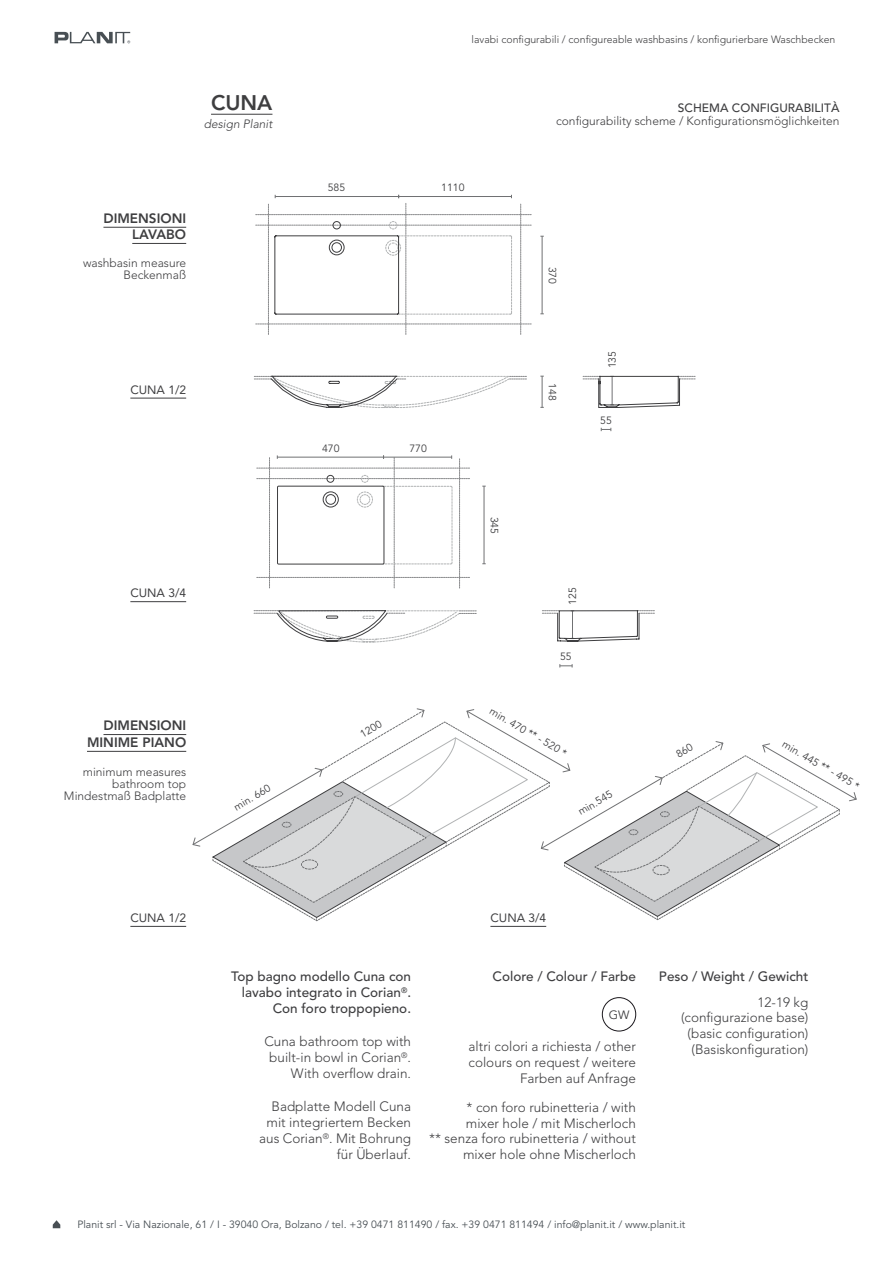
<style>
.page{position:relative;width:893px;height:1263px;background:#fff}
.page>*{position:absolute;margin:0;border:0;box-sizing:border-box;transform-origin:0 0}
.t1{font:800 21px "Avenir";color:#3e3e40}
.t2{font:300 13.5px/15.8px "Avenir";color:#3e3e40;text-align:right}
.t3{font:500 13.5px/16.2px "Avenir";color:#3e3e40;text-align:right}
.t4{font:800 13.5px "Avenir";color:#3e3e40}
.t5{font:300 12px "Avenir";color:#3e3e40}
.t6{font:12px "Avenir";color:#3e3e40}
.t7{font:500 12px "Avenir";color:#3e3e40}
.t8{font:italic 300 12px "Avenir";color:#3e3e40}
.t9{font:12px "Avenir";color:#3e3e40}
.t10{font:10.5px "Avenir";color:#484f54}
.t11{font:10.5px "Avenir";color:#3e3e40}
.t12{font:300 10.5px "Avenir";color:#3e3e40}
</style>
<div class="page">
<svg style="left:55px;top:32px;width:75px;height:11px"></svg>
<svg style="left:53px;top:1220px;width:7px;height:8px"></svg>
<hr style="left:542px;top:236px;width:1px;height:78px;background:#707173">
<hr style="left:542px;top:376px;width:1px;height:31px;background:#707173">
<svg style="left:601px;top:428px;width:10px;height:3px"></svg>
<svg style="left:583px;top:376px;width:112px;height:32px"></svg>
<svg style="left:256px;top:195px;width:275px;height:139px"></svg>
<hr style="left:211px;top:114px;width:61px;height:1px;background:#3e3e40">
<div style="left:602px;top:997px;width:34px;height:34px;border:1px solid #1a171c;border-radius:50%"></div>
<hr style="left:103px;top:734px;width:83px;height:1px;background:#3e3e40">
<hr style="left:87px;top:751px;width:99px;height:1px;background:#3e3e40">
<hr style="left:103px;top:227px;width:83px;height:1px;background:#3e3e40">
<hr style="left:132px;top:243px;width:54px;height:1px;background:#3e3e40">
<svg style="left:254px;top:375px;width:272px;height:33px"></svg>
<hr style="left:130px;top:398px;width:56px;height:1px;background:#3e3e40">
<hr style="left:130px;top:926px;width:56px;height:1px;background:#3e3e40">
<hr style="left:484px;top:486px;width:1px;height:78px;background:#707173">
<svg style="left:542px;top:610px;width:112px;height:32px"></svg>
<hr style="left:130px;top:601px;width:56px;height:1px;background:#3e3e40">
<svg style="left:254px;top:610px;width:222px;height:33px"></svg>
<hr style="left:490px;top:926px;width:56px;height:1px;background:#3e3e40">
<svg style="left:257px;top:455px;width:213px;height:133px"></svg>
<svg style="left:559px;top:664px;width:14px;height:3px"></svg>
<svg style="left:192px;top:708px;width:665px;height:213px"></svg>
<p class="t12" style="left:471px;top:33px;width:365px">lavabi configurabili / configureable washbasins / konfigurierbare Waschbecken</p>
<p class="t1" style="left:211px;top:90px;width:63px">CUNA</p>
<p class="t8" style="left:204px;top:116px;width:70px">design Planit</p>
<p class="t7" style="left:678px;top:101px;width:163px">SCHEMA CONFIGURABILITÀ</p>
<p class="t5" style="left:556px;top:114px;width:285px">configurability scheme / Konfigurationsmöglichkeiten</p>
<p class="t11" style="left:328px;top:181px;width:19px">585</p>
<p class="t11" style="left:441px;top:181px;width:25px">1110</p>
<p class="t4" style="left:103px;top:210px;width:84px">DIMENSIONI</p>
<p class="t4" style="left:132px;top:226px;width:55px">LAVABO</p>
<p class="t5" style="left:83px;top:256px;width:105px">washbasin measure</p>
<p class="t5" style="left:124px;top:268px;width:64px">Beckenmaß</p>
<p class="t11" style="left:558px;top:267px;width:19px;rotate:90deg">370</p>
<p class="t11" style="left:606px;top:368px;width:19px;rotate:-90deg">135</p>
<p class="t6" style="left:130px;top:382px;width:57px">CUNA 1/2</p>
<p class="t11" style="left:558px;top:383px;width:19px;rotate:90deg">148</p>
<p class="t11" style="left:600px;top:414px;width:13px">55</p>
<p class="t11" style="left:322px;top:442px;width:19px">470</p>
<p class="t11" style="left:409px;top:442px;width:19px">770</p>
<p class="t11" style="left:500px;top:516px;width:19px;rotate:90deg">345</p>
<p class="t6" style="left:130px;top:586px;width:57px">CUNA 3/4</p>
<p class="t11" style="left:567px;top:604px;width:19px;rotate:-90deg">125</p>
<p class="t11" style="left:560px;top:650px;width:13px">55</p>
<p class="t4" style="left:103px;top:717px;width:84px">DIMENSIONI</p>
<p class="t4" style="left:87px;top:734px;width:101px">MINIME PIANO</p>
<p class="t5" style="left:83px;top:764px;width:105px">minimum measures</p>
<p class="t5" style="left:112px;top:776px;width:76px">bathroom top</p>
<p class="t5" style="left:64px;top:788px;width:124px">Mindestmaß Badplatte</p>
<p class="t11" style="left:232px;top:802px;width:42px;rotate:-30deg">min. 660</p>
<p class="t11" style="left:358px;top:729px;width:25px;rotate:-30deg">1200</p>
<p class="t11" style="left:494px;top:705px;width:89px;rotate:30deg">min. 470 ** - 520 *</p>
<p class="t11" style="left:576px;top:807px;width:39px;rotate:-30deg">min.545</p>
<p class="t11" style="left:786px;top:738px;width:89px;rotate:30deg">min. 445 ** - 495 *</p>
<p class="t6" style="left:130px;top:911px;width:57px">CUNA 1/2</p>
<p class="t3" style="left:231px;top:969px;width:181px">Top bagno modello Cuna con lavabo integrato in Corian<sup>®</sup>.</p>
<p class="t3" style="left:273px;top:1001px;width:140px">Con foro troppopieno.</p>
<p class="t2" style="left:264px;top:1033px;width:148px">Cuna bathroom top with</p>
<p class="t2" style="left:269px;top:1049px;width:143px">built-in bowl in Corian<sup>®</sup>.</p>
<p class="t2" style="left:291px;top:1066px;width:122px">With overflow drain.</p>
<p class="t2" style="left:272px;top:1098px;width:141px">Badplatte Modell Cuna</p>
<p class="t2" style="left:267px;top:1114px;width:146px">mit integriertem Becken</p>
<p class="t2" style="left:259px;top:1130px;width:153px">aus Corian<sup>®</sup>. Mit Bohrung</p>
<p class="t2" style="left:337px;top:1147px;width:76px">für Überlauf.</p>
<p class="t6" style="left:490px;top:911px;width:57px">CUNA 3/4</p>
<p class="t3" style="left:493px;top:969px;width:145px">Colore / Colour / Farbe</p>
<p class="t9" style="left:609px;top:1007px;width:22px">GW</p>
<p class="t2" style="left:469px;top:1039px;width:169px">altri colori a richiesta / other</p>
<p class="t2" style="left:469px;top:1054px;width:169px">colours on request / weitere</p>
<p class="t2" style="left:520px;top:1070px;width:117px">Farben auf Anfrage</p>
<p class="t2" style="left:467px;top:1099px;width:171px">* con foro rubinetteria / with</p>
<p class="t2" style="left:466px;top:1115px;width:172px">mixer hole / mit Mischerloch</p>
<p class="t2" style="left:429px;top:1131px;width:208px">** senza foro rubinetteria / without mixer hole ohne Mischerloch</p>
<p class="t3" style="left:659px;top:969px;width:151px">Peso / Weight / Gewicht</p>
<p class="t2" style="left:757px;top:994px;width:52px">12-19 kg</p>
<p class="t2" style="left:681px;top:1010px;width:129px">(configurazione base)</p>
<p class="t2" style="left:688px;top:1025px;width:122px">(basic configuration)</p>
<p class="t2" style="left:692px;top:1041px;width:118px">(Basiskonfiguration)</p>
<p class="t10" style="left:77px;top:1218px;width:610px">Planit srl - Via Nazionale, 61 / I - 39040 Ora, Bolzano / tel. +39 0471 811490 / fax. +39 0471 811494 / info@planit.it / www.planit.it</p>
</div>
